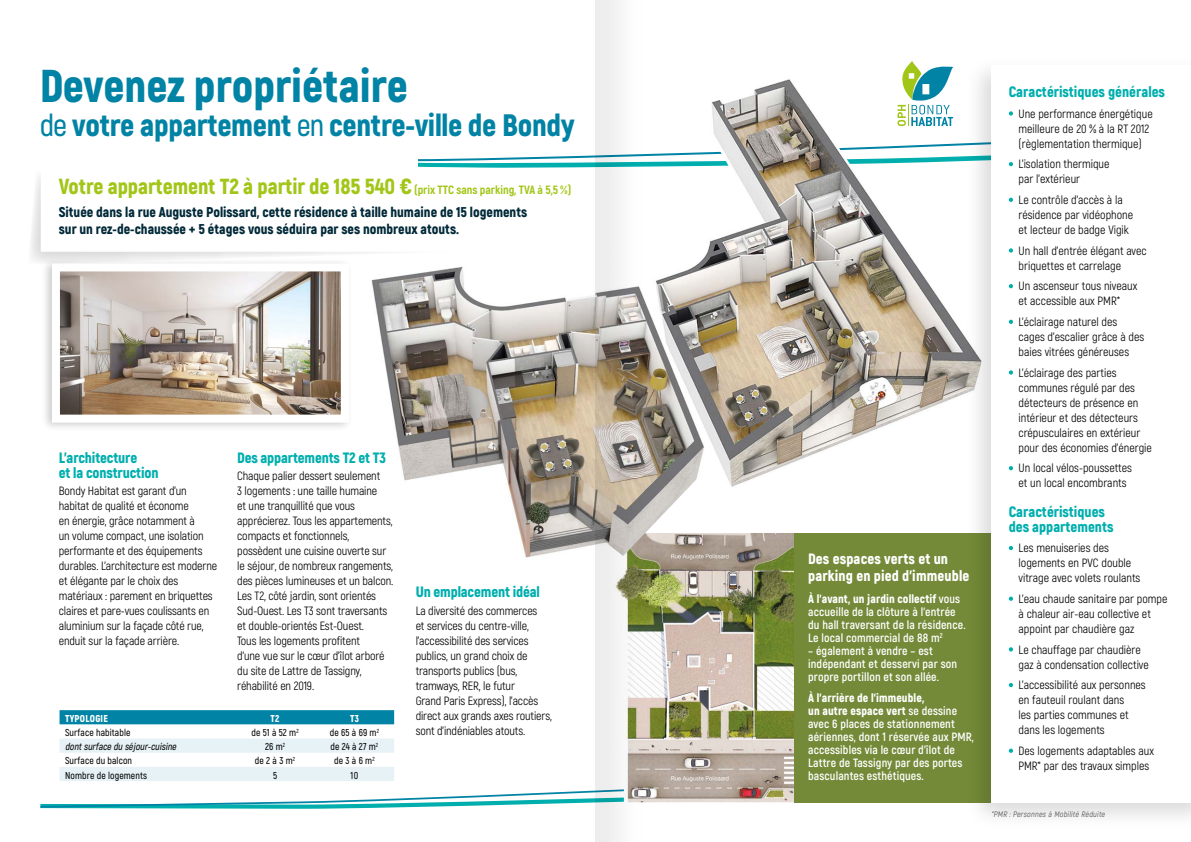
<style>
.page{position:relative;width:1191px;height:842px;background:#fff}
.page>*{position:absolute;margin:0;border:0;box-sizing:border-box;transform-origin:0 0}
.t1{font:900 46px "Akrobat";color:#0083a5}
.t2{font:900 31px "Akrobat";letter-spacing:-.01em;color:#0083a5}
.t3{font:900 21.8px "Akrobat";letter-spacing:-.005em;color:#a2c617}
.t4{font:900 15px/15px "Akrobat";letter-spacing:-.01em;color:#00aeae}
.t5{font:900 15px/17px "Akrobat";letter-spacing:.01em;color:#fff}
.t6{font:900 14.2px/17px "Akrobat";color:#002938}
.t7{font:12px/15px "Akrobat";letter-spacing:-.01em;color:#000}
.t8{font:700 12px/13px "Akrobat";letter-spacing:.01em;color:#fff}
.t9{font:600 10px "Akrobat";letter-spacing:.01em;color:#000}
.t10{font:italic 600 10px "Akrobat";color:#000}
.t11{font:900 10px "Akrobat";letter-spacing:.03em;color:#fff}
.t12{font:italic 8px "Akrobat";color:#575756}
.s1{font-weight:600}
.s2{font-weight:800;font-size:12px}
.s3{font-weight:900}
</style>
<div class="page">
<svg style="left:40px;top:767px;width:924px;height:42px"></svg>
<img style="left:642px;top:533px;width:152px;height:269px">
<div style="left:794px;top:533px;width:198px;height:269px;background:#748a38"></div>
<div style="left:41px;top:257px;width:312px;height:175px;background:#000;opacity:.2"></div>
<img style="left:48px;top:264px;width:305px;height:163px">
<svg style="left:31px;top:176px;width:347px;height:88px;fill:#f2f2f2"></svg>
<svg style="left:41px;top:162px;width:378px;height:90px"></svg>
<svg style="left:60px;top:710px;width:334px;height:14px;background:#0384a6"></svg>
<svg style="left:60px;top:738px;width:334px;height:43px"></svg>
<img style="left:695px;top:171px;width:269px;height:316px">
<img style="left:371px;top:266px;width:335px;height:292px">
<div style="left:964px;top:56px;width:227px;height:774px;background:#000;opacity:.15"></div>
<div style="left:991px;top:66px;width:200px;height:737px;background:#fff"></div>
<svg style="left:419px;top:61px;width:772px;height:110px"></svg>
<svg style="left:1008px;top:198px;width:5px;height:4px"></svg>
<svg style="left:1008px;top:248px;width:5px;height:5px"></svg>
<svg style="left:1008px;top:284px;width:5px;height:4px"></svg>
<svg style="left:1008px;top:320px;width:5px;height:4px"></svg>
<svg style="left:1008px;top:370px;width:5px;height:5px"></svg>
<svg style="left:1008px;top:466px;width:5px;height:4px"></svg>
<svg style="left:1008px;top:546px;width:5px;height:4px"></svg>
<svg style="left:1008px;top:597px;width:5px;height:4px"></svg>
<svg style="left:1008px;top:647px;width:5px;height:4px"></svg>
<svg style="left:1008px;top:683px;width:5px;height:4px"></svg>
<svg style="left:1008px;top:749px;width:5px;height:4px"></svg>
<svg style="left:595px;top:0;width:47px;height:842px"></svg>
<h1 class="t1" style="left:40px;top:56px;width:370px">Devenez propriétaire</h1>
<h2 class="t2" style="left:40px;top:105px;width:536px"><span class="s1">de</span> votre appartement <span class="s1">en</span> centre-ville de Bondy</h2>
<h3 class="t3" style="left:59px;top:172px;width:514px">Votre appartement T2 à partir de 185 540 € <span class="s2">(prix TTC sans parking, TVA à 5,5 %)</span></h3>
<p class="t6" style="left:59px;top:203px;width:470px">Située dans la rue Auguste Polissard, cette résidence à taille humaine de 15 logements sur un rez-de-chaussée + 5 étages vous séduira par ses nombreux atouts.</p>
<p class="t4" style="left:59px;top:450px;width:101px">L’architecture<br>et la construction</p>
<p class="t7" style="left:59px;top:484px;width:160px">Bondy Habitat est garant d’un habitat de qualité et économe<br>en énergie, grâce notamment à<br>un volume compact, une isolation performante et des équipements durables. L’architecture est moderne et élégante par le choix des matériaux : parement en briquettes claires et pare-vues coulissants en aluminium sur la façade côté rue, enduit sur la façade arrière.</p>
<p class="t4" style="left:237px;top:450px;width:150px">Des appartements T2 et T3</p>
<p class="t7" style="left:237px;top:469px;width:158px">Chaque palier dessert seulement<br>3 logements : une taille humaine<br>et une tranquillité que vous apprécierez. Tous les appartements, compacts et fonctionnels, possèdent une cuisine ouverte sur le séjour, de nombreux rangements, des pièces lumineuses et un balcon.<br>Les T2, côté jardin, sont orientés<br>Sud-Ouest. Les T3 sont traversants et double-orientés Est-Ouest.<br>Tous les logements profitent<br>d’une vue sur le cœur d’îlot arboré du site de Lattre de Tassigny, réhabilité en 2019.</p>
<p class="t11" style="left:65px;top:712px;width:44px">TYPOLOGIE</p>
<p class="t11" style="left:270px;top:712px;width:10px">T2</p>
<p class="t11" style="left:350px;top:712px;width:10px">T3</p>
<p class="t9" style="left:65px;top:726px;width:67px">Surface habitable</p>
<p class="t9" style="left:251px;top:726px;width:49px">de 51 à 52 m<sup>2</sup></p>
<p class="t9" style="left:330px;top:726px;width:51px">de 65 à 69 m<sup>2</sup></p>
<p class="t10" style="left:65px;top:740px;width:115px">dontsurface du séjour-cuisine</p>
<p class="t9" style="left:265px;top:740px;width:22px">26 m<sup>2</sup></p>
<p class="t9" style="left:331px;top:740px;width:49px">de 24 à 27 m<sup>2</sup></p>
<p class="t9" style="left:65px;top:755px;width:69px">Surface du balcon</p>
<p class="t9" style="left:255px;top:755px;width:42px">de 2 à 3 m<sup>2</sup></p>
<p class="t9" style="left:334px;top:755px;width:42px">de 3 à 6 m<sup>2</sup></p>
<p class="t9" style="left:65px;top:769px;width:84px">Nombre de logements</p>
<p class="t9" style="left:273px;top:769px;width:6px">5</p>
<p class="t9" style="left:351px;top:769px;width:9px">10</p>
<p class="t4" style="left:416px;top:584px;width:126px">Un emplacement idéal</p>
<p class="t7" style="left:416px;top:603px;width:138px">La diversité des commerces<br>et services du centre-ville, l’accessibilité des services publics, un grand choix de transports publics (bus, tramways, RER, le futur<br>Grand Paris Express), l’accès direct aux grands axes routiers, sont d’indéniables atouts.</p>
<p class="t5" style="left:808px;top:550px;width:163px">Des espaces verts et un parking en pied d’immeuble</p>
<p class="t8" style="left:808px;top:592px;width:159px"><span class="s3">À l’avant, un jardin collectif</span> vous accueille de la clôture à l’entrée du hall traversant de la résidence.<br>Le local commercial de 88 m<sup>2</sup></p>
<p class="t8" style="left:808px;top:644px;width:150px">– également à vendre – est indépendant et desservi par son propre portillon et son allée.</p>
<p class="t8" style="left:808px;top:691px;width:167px"><span class="s3">À l’arrière de l’immeuble,<br>un autre espace vert</span> se dessine avec 6 places de stationnement aériennes, dont 1 réservée aux PMR, accessibles via le cœur d’îlot de<br>Lattre de Tassigny par des portes basculantes esthétiques.</p>
<p class="t4" style="left:1008px;top:84px;width:158px">Caractéristiques générales</p>
<p class="t7" style="left:1018px;top:106px;width:136px">Une performance énergétique meilleure de 20 % à la RT 2012 (règlementation thermique)</p>
<p class="t7" style="left:1018px;top:157px;width:93px">L’isolation thermique par l’extérieur</p>
<p class="t7" style="left:1018px;top:192px;width:116px">Le contrôle d’accès à la résidence par vidéophone et lecteur de badge Vigik</p>
<p class="t7" style="left:1018px;top:243px;width:130px">Un hall d’entrée élégant avec briquettes et carrelage</p>
<p class="t7" style="left:1018px;top:279px;width:120px">Un ascenseur tous niveaux et accessible aux PMR*</p>
<p class="t7" style="left:1018px;top:314px;width:127px">L’éclairage naturel des cages d’escalier grâce à des baies vitrées généreuses</p>
<p class="t7" style="left:1018px;top:365px;width:135px">L’éclairage des parties communes régulé par des détecteurs de présence en intérieur et des détecteurs crépusculaires en extérieur pour des économies d’énergie</p>
<p class="t7" style="left:1018px;top:461px;width:115px">Un local vélos-poussettes et un local encombrants</p>
<p class="t4" style="left:1008px;top:504px;width:106px">Caractéristiques des appartements</p>
<p class="t7" style="left:1018px;top:541px;width:123px">Les menuiseries des logements en PVC double vitrage avec volets roulants</p>
<p class="t7" style="left:1018px;top:591px;width:150px">L’eau chaude sanitaire par pompe à chaleur air-eau collective et appoint par chaudière gaz</p>
<p class="t7" style="left:1018px;top:642px;width:132px">Le chauffage par chaudière gaz à condensation collective</p>
<p class="t7" style="left:1018px;top:678px;width:129px">L’accessibilité aux personnes en fauteuil roulant dans<br>les parties communes et dans les logements</p>
<p class="t7" style="left:1018px;top:743px;width:137px">Des logements adaptables aux<br>PMR* par des travaux simples</p>
<p class="t12" style="left:991px;top:810px;width:117px">*PMR : Personnes à Mobilité Réduite</p>
</div>
